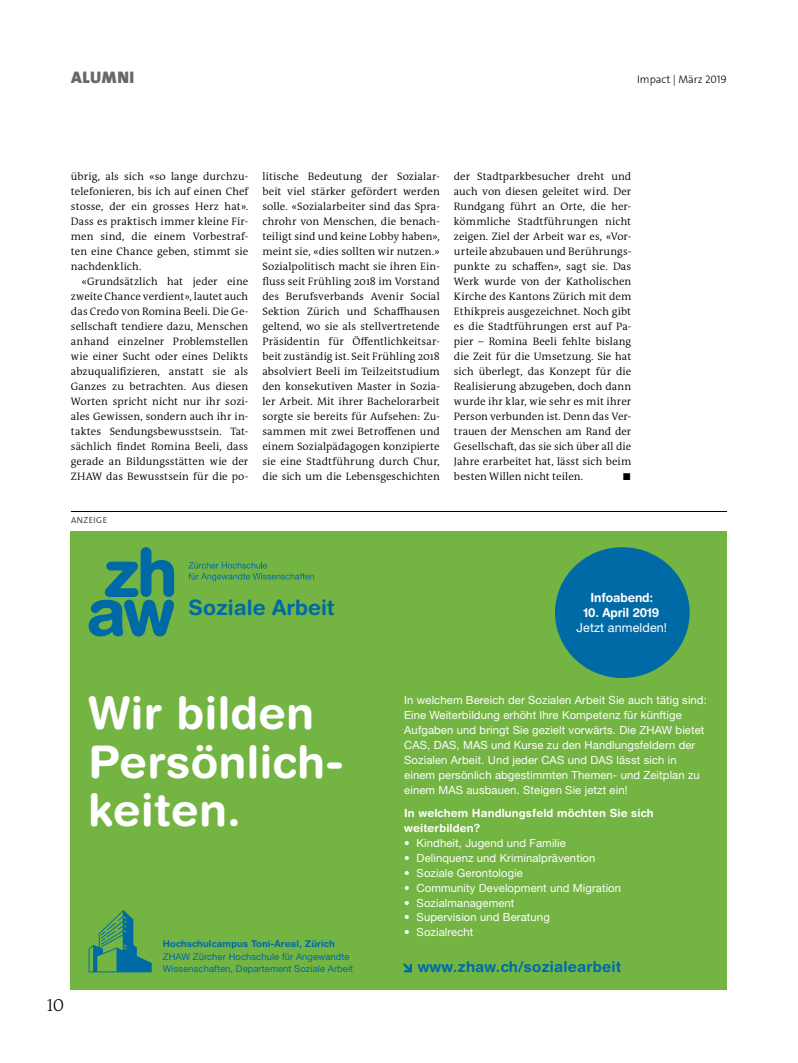
<style>
.page{position:relative;width:798px;height:1063px;background:#fff}
.page>*{position:absolute;margin:0;border:0;box-sizing:border-box;transform-origin:0 0}
.t1{font:700 45px/48.8px "Helvetica Rounded LT Std";letter-spacing:.01em;color:#fff}
.t2{font:700 21.25px "Helvetica Rounded LT Std";color:#006aa7}
.t3{font:300 17.5px "The Antiqua B W3";color:#000}
.t4{font:900 16.88px "The Sans Os F";letter-spacing:.04em;color:#6a6864}
.t5{font:700 15px "Helvetica Rounded LT Std";letter-spacing:.01em;color:#006aa7}
.t6{font:700 12.5px "Helvetica Rounded LT Std";letter-spacing:-.01em;color:#fff}
.t7{font:12.5px "Helvetica Neue LT Pro";letter-spacing:.01em;color:#fff}
.t8{font:11.25px/15px "Helvetica Neue LT Pro";letter-spacing:.01em;color:#fff}
.t9{font:700 11.25px/15px "Helvetica Rounded LT Std";letter-spacing:.01em;color:#fff}
.t10{font:300 11px "The Sans Os F";color:#000}
.t11{font:300 10.88px/15px "The Antiqua B W4";letter-spacing:.005em;color:#000;text-align:justify}
.t12{font:800 10px "The Mix Os F";color:#000}
.t13{font:9.38px/12.5px "Helvetica Neue LT Pro";letter-spacing:.01em;color:#006aa7}
.t14{font:700 9.38px "Helvetica Rounded LT Std";letter-spacing:.01em;color:#006aa7}
.t15{font:300 8.75px "The Sans Os F";letter-spacing:.05em;color:#000}
</style>
<div class="page">
<hr style="left:71px;top:511px;width:655px;height:1px;background:#000">
<div style="left:71px;top:531px;width:655px;height:459px;background:#74b443"></div>
<svg style="left:89px;top:547px;width:85px;height:90px"></svg>
<svg style="left:188px;top:562px;width:126px;height:19px"></svg>
<div style="left:554px;top:547px;width:135px;height:131px;background:#006aa7;border-radius:50%"></div>
<svg style="left:89px;top:910px;width:63px;height:62px"></svg>
<svg style="left:403px;top:963px;width:9px;height:9px"></svg>
<h3 class="t4" style="left:71px;top:67px;width:65px">ALUMNI</h3>
<p class="t10" style="left:637px;top:72px;width:91px">Impact | März 2019</p>
<p class="t11" style="left:71px;top:169px;width:179px">übrig, als sich «so lange durchzu&shy;telefonieren, bis ich auf einen Chef stosse, der ein grosses Herz hat».<br>Dass es praktisch immer kleine Fir&shy;men sind, die einem Vorbestraf&shy;ten eine Chance geben, stimmt sie nachdenklich.</p>
<p class="t11" style="left:71px;top:274px;width:179px;text-indent:11px">«Grundsätzlich hat jeder eine zweite Chance verdient», lautet auch das Credo von Romina Beeli. Die Ge&shy;sellschaft tendiere dazu, Menschen anhand einzelner Problemstellen wie einer Sucht oder eines Delikts abzuqualifizieren, anstatt sie als Ganzes zu betrachten. Aus diesen Worten spricht nicht nur ihr sozi&shy;ales Gewissen, sondern auch ihr in&shy;taktes Sendungsbewusstsein. Tat&shy;sächlich findet Romina Beeli, dass gerade an Bildungsstätten wie der ZHAW das Bewusstsein für die po-</p>
<p class="t15" style="left:71px;top:515px;width:38px">ANZEIGE</p>
<p class="t11" style="left:262px;top:169px;width:179px">litische Bedeutung der Sozialar&shy;beit viel stärker gefördert werden solle. «Sozialarbeiter sind das Spra&shy;chrohr von Menschen, die benach&shy;teiligt sind und keine Lobby haben», meint sie, «dies sollten wir nutzen.» Sozialpolitisch macht sie ihren Ein&shy;fluss seit Frühling 2018 im Vorstand des Berufsverbands Avenir Social Sektion Zürich und Schaffhausen geltend, wo sie als stellvertretende Präsidentin für Öffentlichkeitsar&shy;beit zuständig ist. Seit Frühling 2018 absolviert Beeli im Teilzeitstudium den konsekutiven Master in Sozia&shy;ler Arbeit. Mit ihrer Bachelorarbeit sorgte sie bereits für Aufsehen: Zu&shy;sammen mit zwei Betroffenen und einem Sozialpädagogen konzipierte sie eine Stadtführung durch Chur, die sich um die Lebensgeschichten</p>
<p class="t11" style="left:454px;top:169px;width:179px">der Stadtparkbesucher dreht und auch von diesen geleitet wird. Der Rundgang führt an Orte, die her&shy;kömmliche Stadtführungen nicht zeigen. Ziel der Arbeit war es, «Vor&shy;urteile abzubauen und Berührungs&shy;punkte zu schaffen», sagt sie. Das Werk wurde von der Katholischen Kirche des Kantons Zürich mit dem Ethikpreis ausgezeichnet. Noch gibt es die Stadtführungen erst auf Pa&shy;pier – Romina Beeli fehlte bislang die Zeit für die Umsetzung. Sie hat sich überlegt, das Konzept für die Realisierung abzugeben, doch dann wurde ihr klar, wie sehr es mit ihrer Person verbunden ist. Denn das Ver&shy;trauen der Menschen am Rand der Gesellschaft, das sie sich über all die Jahre erarbeitet hat, lässt sich beim besten Willen nicht teilen.</p>
<p class="t12" style="left:622px;top:470px;width:10px">◼</p>
<h2 class="t2" style="left:188px;top:594px;width:148px">Soziale Arbeit</h2>
<h1 class="t1" style="left:89px;top:688px;width:256px">Wir bilden<br>Persönlich&shy;keiten.</h1>
<h3 class="t3" style="left:47px;top:994px;width:19px">10</h3>
<p class="t14" style="left:163px;top:938px;width:173px">Hochschulcampus Toni-Areal, Zürich</p>
<p class="t13" style="left:163px;top:950px;width:192px">ZHAW Zürcher Hochschule für Angewandte<br>Wissenschaften, Departement Soziale Arbeit</p>
<p class="t6" style="left:590px;top:590px;width:64px">Infoabend:</p>
<p class="t6" style="left:583px;top:605px;width:77px">10. April 2019</p>
<p class="t7" style="left:576px;top:620px;width:92px">Jetzt anmelden!</p>
<p class="t8" style="left:404px;top:692px;width:304px">In welchem Bereich der Sozialen Arbeit Sie auch tätig sind:<br>Eine Weiterbildung erhöht Ihre Kompetenz für künftige Aufgaben und bringt Sie gezielt vorwärts. Die ZHAW bietet CAS, DAS, MAS und Kurse zu den Handlungsfeldern der Sozialen Arbeit. Und jeder CAS und DAS lässt sich in einem persönlich abgestimmten Themen- und Zeitplan zu einem MAS ausbauen. Steigen Sie jetzt ein!</p>
<p class="t9" style="left:404px;top:805px;width:251px">In welchem Handlungsfeld möchten Sie sich weiterbilden?</p>
<p class="t8" style="left:404px;top:835px;width:163px">• Kindheit, Jugend und Familie</p>
<p class="t8" style="left:404px;top:850px;width:193px">• Delinquenz und Kriminalprävention</p>
<p class="t8" style="left:404px;top:865px;width:120px">• Soziale Gerontologie</p>
<p class="t8" style="left:404px;top:880px;width:218px">• Community Development und Migration</p>
<p class="t8" style="left:404px;top:895px;width:112px">• Sozialmanagement</p>
<p class="t8" style="left:404px;top:910px;width:147px">• Supervision und Beratung</p>
<p class="t8" style="left:404px;top:925px;width:71px">• Sozialrecht</p>
<h3 class="t5" style="left:417px;top:958px;width:205px">www.zhaw.ch/sozialearbeit</h3>
</div>
